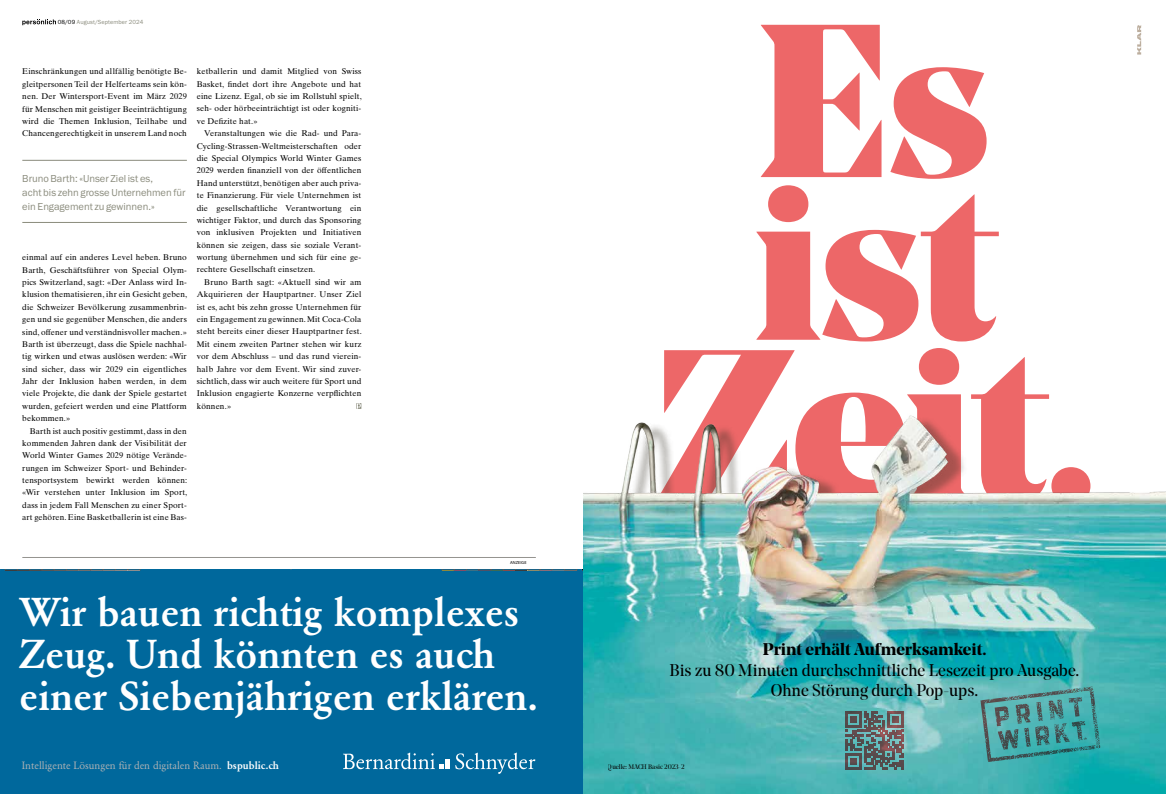
<style>
.page{position:relative;width:1166px;height:794px;background:#fff}
.page>*{position:absolute;margin:0;border:0;box-sizing:border-box;transform-origin:0 0}
.t1{font:900 216.56px/162.7px "Noe Display";letter-spacing:-.015em;color:#ed6768;text-align:center}
.t2{font:500 39.81px/42px "Garamond Berth BQ";color:#fff}
.t3{font:16.89px/20.5px "Noe Display";color:#000;text-align:center}
.t4{font:700 16.89px "Noe Display";color:#000}
.t5{font:10.5px/14px "Franklin Gothic URW Boo";color:#8a8b7c}
.t6{font:10.5px "Garamond Berth BQ";color:#b0b3b5}
.t7{font:8.31px/12.3px "Times Ten Pro";letter-spacing:.015em;color:#000;text-align:justify}
.t8{font:6.65px "Noe Display";color:#000}
.t9{font:6.12px "Franklin Gothic URW Boo";letter-spacing:.015em;color:#8a8b7c}
.t10{font:4.38px "Myriad Pro";letter-spacing:.02em;color:#000}
.s1{color:#000}
.s2{font-weight:500;color:#fff}
</style>
<div class="page">
<svg style="left:22px;top:19px;width:34px;height:6px"></svg>
<svg style="left:356px;top:403px;width:5px;height:6px"></svg>
<div style="left:0;top:570px;width:583px;height:224px;background:#00689c"></div>
<svg style="left:343px;top:752px;width:106px;height:17px"></svg>
<svg style="left:455px;top:752px;width:80px;height:22px"></svg>
<svg style="left:4px;top:570px;width:136px;height:1px"></svg>
<svg style="left:441px;top:570px;width:142px;height:1px"></svg>
<hr style="left:22px;top:557px;width:514px;height:1px;background:#959490">
<hr style="left:22px;top:160px;width:165px;height:1px;background:#8a8b7c">
<hr style="left:22px;top:222px;width:165px;height:1px;background:#8a8b7c">
<img style="left:583px;top:415px;width:583px;height:379px">
<svg style="left:845px;top:711px;width:58px;height:58px;background:#647475"></svg>
<svg style="left:980px;top:686px;width:120px;height:76px;background:#4a9c9c"></svg>
<svg style="left:1137px;top:25px;width:4px;height:30px"></svg>
<p class="t9" style="left:58px;top:19px;width:87px"><span class="s1">08/09</span> August/September 2024</p>
<p class="t7" style="left:22px;top:65px;width:166px">Einschränkungen und allfällig benötigte Be&shy;gleitpersonen Teil der Helferteams sein kön&shy;nen. Der Wintersport-Event im März 2029 für Menschen mit geistiger Beeinträchtigung wird die Themen Inklusion, Teilhabe und Chancengerechtigkeit in unserem Land noch</p>
<p class="t5" style="left:22px;top:171px;width:165px">Bruno Barth: «Unser Ziel ist es,<br>acht bis zehn grosse Unternehmen für ein Engagement zu gewinnen.»</p>
<p class="t7" style="left:22px;top:251px;width:166px">einmal auf ein anderes Level heben. Bruno Barth, Geschäftsführer von Special Olym&shy;pics Switzerland, sagt: «Der Anlass wird In&shy;klusion thematisieren, ihr ein Gesicht geben, die Schweizer Bevölkerung zusammenbrin&shy;gen und sie gegenüber Menschen, die anders sind, offener und verständnisvoller machen.» Barth ist überzeugt, dass die Spiele nachhal&shy;tig wirken und etwas auslösen werden: «Wir sind sicher, dass wir 2029 ein eigentliches Jahr der Inklusion haben werden, in dem viele Projekte, die dank der Spiele gestartet wurden, gefeiert werden und eine Plattform bekommen.»</p>
<p class="t7" style="left:22px;top:424px;width:166px;text-indent:7px">Barth ist auch positiv gestimmt, dass in den kommenden Jahren dank der Visibilität der World Winter Games 2029 nötige Verände&shy;rungen im Schweizer Sport- und Behinder&shy;tensportsystem bewirkt werden können: «Wir verstehen unter Inklusion im Sport, dass in jedem Fall Menschen zu einer Sport&shy;art gehören. Eine Basketballerin ist eine Bas-</p>
<p class="t7" style="left:197px;top:65px;width:166px">ketballerin und damit Mitglied von Swiss Basket, findet dort ihre Angebote und hat eine Lizenz. Egal, ob sie im Rollstuhl spielt, seh- oder hörbeeinträchtigt ist oder kogniti&shy;ve Defizite hat.»</p>
<p class="t7" style="left:197px;top:127px;width:166px;text-indent:7px">Veranstaltungen wie die Rad- und Para-Cycling-Strassen-Weltmeisterschaften oder die Special Olympics World Winter Games 2029 werden finanziell von der öffentlichen Hand unterstützt, benötigen aber auch priva&shy;te Finanzierung. Für viele Unternehmen ist die gesellschaftliche Verantwortung ein wichtiger Faktor, und durch das Sponsoring von inklusiven Projekten und Initiativen können sie zeigen, dass sie soziale Verant&shy;wortung übernehmen und sich für eine ge&shy;rechtere Gesellschaft einsetzen.</p>
<p class="t7" style="left:197px;top:276px;width:166px;text-indent:7px">Bruno Barth sagt: «Aktuell sind wir am Akquirieren der Hauptpartner. Unser Ziel ist es, acht bis zehn grosse Unternehmen für ein Engagement zu gewinnen. Mit Coca-Cola steht bereits einer dieser Hauptpartner fest.<br>Mit einem zweiten Partner stehen wir kurz vor dem Abschluss – und das rund vierein&shy;halb Jahre vor dem Event. Wir sind zuver&shy;sichtlich, dass wir auch weitere für Sport und Inklusion engagierte Konzerne verpflichten können.»</p>
<p class="t10" style="left:510px;top:559px;width:18px">ANZEIGE</p>
<h2 class="t2" style="left:19px;top:591px;width:520px">Wir bauen richtig komplexes<br>Zeug. Und könnten es auch einer Siebenjährigen erklären.</h2>
<p class="t6" style="left:22px;top:759px;width:258px">Intelligente Lösungen für den digitalen Raum. <span class="s2">bspublic.ch</span></p>
<h1 class="t1" style="left:655px;top:16px;width:445px">Es ist<br>Zeit.</h1>
<h3 class="t4" style="left:763px;top:638px;width:225px">Print erhält Aufmerksamkeit.</h3>
<h3 class="t3" style="left:669px;top:659px;width:411px">Bis zu 80 Minuten durchschnittliche Lesezeit pro Ausgabe.<br>Ohne Störung durch Pop-ups.</h3>
<p class="t8" style="left:608px;top:763px;width:78px">Quelle: MACH Basic 2023-2</p>
</div>
